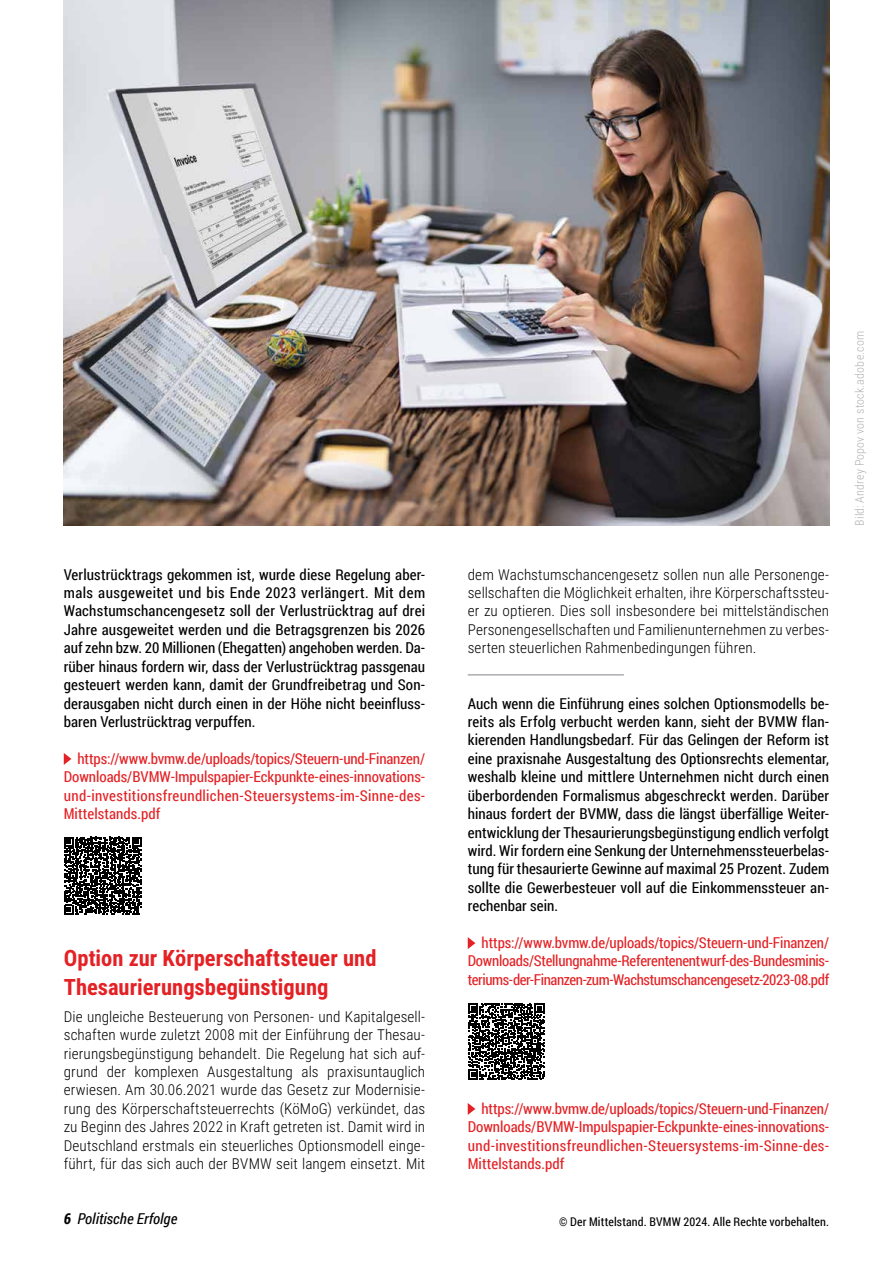
<style>
.page{position:relative;width:893px;height:1263px;background:#fff}
.page>*{position:absolute;margin:0;border:0;box-sizing:border-box;transform-origin:0 0}
.t1{font:700 22.5px/28.8px "Roboto Condensed";letter-spacing:.005em;color:#e42125}
.t2{font:15px/18.5px "Roboto Condensed";letter-spacing:.005em;color:#000;text-align:justify}
.t3{font:300 15px/18.5px "Roboto Condensed";letter-spacing:.005em;color:#000;text-align:justify}
.t4{font:15px/18.5px "Roboto Condensed";letter-spacing:.005em;color:#e42125;text-align:justify}
.t5{font:italic 15px "Roboto Condensed";letter-spacing:.005em;color:#000}
.t6{font:12px "Roboto Condensed";letter-spacing:.015em;color:#000}
.t7{font:300 12px "Roboto Condensed";letter-spacing:.015em;color:#b2b2b1}
.s1{font-weight:700}
</style>
<div class="page">
<svg style="left:64px;top:753px;width:7px;height:12px"></svg>
<svg style="left:64px;top:837px;width:77px;height:77px"></svg>
<hr style="left:468px;top:674px;width:156px;height:1px;background:#83848a">
<svg style="left:468px;top:937px;width:7px;height:12px"></svg>
<svg style="left:468px;top:1003px;width:77px;height:77px"></svg>
<svg style="left:468px;top:1103px;width:7px;height:12px"></svg>
<img style="left:64px;top:0;width:765px;height:525px">
<p class="t2" style="left:64px;top:564px;width:363px">Verlustrücktrags gekommen ist, wurde diese Regelung aber&shy;mals ausgeweitet und bis Ende 2023 verlängert. Mit dem Wachstumschancengesetz soll der Verlustrücktrag auf drei Jahre ausgeweitet werden und die Betragsgrenzen bis 2026 auf zehn bzw. 20 Millionen (Ehegatten) angehoben werden. Da&shy;rüber hinaus fordern wir, dass der Verlustrücktrag passgenau gesteuert werden kann, damit der Grundfreibetrag und Son&shy;derausgaben nicht durch einen in der Höhe nicht beeinfluss&shy;baren Verlustrücktrag verpuffen.</p>
<p class="t4" style="left:64px;top:749px;width:363px;text-indent:14px">https://www.bvmw.de/uploads/topics/Steuern-und-Finanzen/ Downloads/BVMW-Impulspapier-Eckpunkte-eines-innovations&shy;und-investitionsfreundlichen-Steuersystems-im-Sinne-des-Mittelstands.pdf</p>
<h1 class="t1" style="left:64px;top:943px;width:314px">Option zur Körperschaftsteuer und<br>Thesaurierungsbegünstigung</h1>
<p class="t3" style="left:64px;top:1007px;width:363px">Die ungleiche Besteuerung von Personen- und Kapitalgesell&shy;schaften wurde zuletzt 2008 mit der Einführung der Thesau&shy;rierungsbegünstigung behandelt. Die Regelung hat sich auf&shy;grund der komplexen Ausgestaltung als praxisuntauglich erwiesen. Am 30.06.2021 wurde das Gesetz zur Modernisie&shy;rung des Körperschaftsteuerrechts (KöMoG) verkündet, das zu Beginn des Jahres 2022 in Kraft getreten ist. Damit wird in Deutschland erstmals ein steuerliches Optionsmodell einge&shy;führt, für das sich auch der BVMW seit langem einsetzt. Mit</p>
<p class="t3" style="left:468px;top:564px;width:363px">dem Wachstumschancengesetz sollen nun alle Personenge&shy;sellschaften die Möglichkeit erhalten, ihre Körperschaftssteu&shy;er zu optieren. Dies soll insbesondere bei mittelständischen Personengesellschaften und Familienunternehmen zu verbes&shy;serten steuerlichen Rahmenbedingungen führen.</p>
<p class="t2" style="left:468px;top:693px;width:363px">Auch wenn die Einführung eines solchen Optionsmodells be&shy;reits als Erfolg verbucht werden kann, sieht der BVMW flan&shy;kierenden Handlungsbedarf. Für das Gelingen der Reform ist eine praxisnahe Ausgestaltung des Optionsrechts elementar, weshalb kleine und mittlere Unternehmen nicht durch einen überbordenden Formalismus abgeschreckt werden. Darüber hinaus fordert der BVMW, dass die längst überfällige Weiter&shy;entwicklung der Thesaurierungsbegünstigung endlich verfolgt wird. Wir fordern eine Senkung der Unternehmenssteuerbelas&shy;tung für thesaurierte Gewinne auf maximal 25 Prozent. Zudem sollte die Gewerbesteuer voll auf die Einkommenssteuer an&shy;rechenbar sein.</p>
<p class="t4" style="left:468px;top:933px;width:363px;text-indent:14px">https://www.bvmw.de/uploads/topics/Steuern-und-Finanzen/ Downloads/Stellungnahme-Referentenentwurf-des-Bundesminis&shy;teriums-der-Finanzen-zum-Wachstumschancengesetz-2023-08.pdf</p>
<p class="t4" style="left:468px;top:1099px;width:363px;text-indent:14px">https://www.bvmw.de/uploads/topics/Steuern-und-Finanzen/ Downloads/BVMW-Impulspapier-Eckpunkte-eines-innovations&shy;und-investitionsfreundlichen-Steuersystems-im-Sinne-des-Mittelstands.pdf</p>
<p class="t5" style="left:64px;top:1208px;width:115px"><span class="s1">6</span> Politische Erfolge</p>
<p class="t6" style="left:559px;top:1213px;width:272px">© Der Mittelstand. BVMW 2024. Alle Rechte vorbehalten.</p>
<p class="t7" style="left:851px;top:526px;width:196px;rotate:-90deg">Bild: Andrey Popov von stock.adobe.com</p>
</div>
